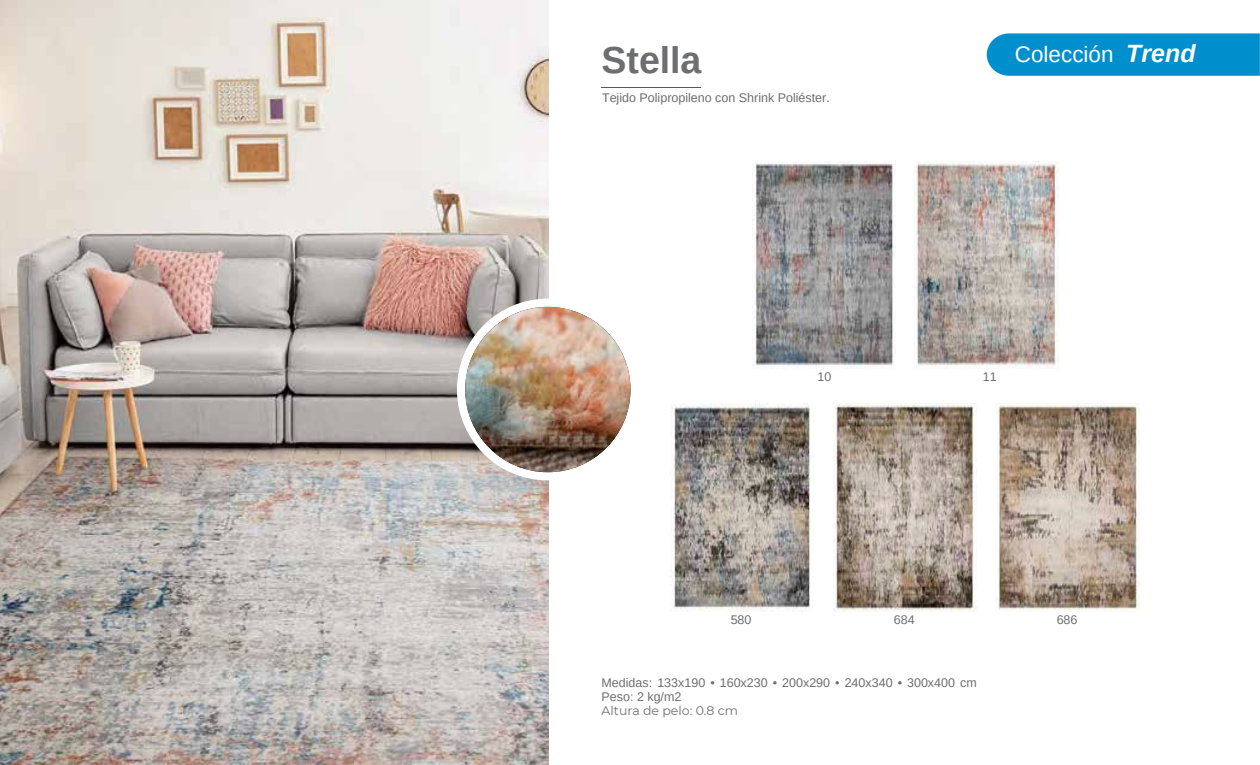
<style>
.page{position:relative;width:1260px;height:765px;background:#fff}
.page>*{position:absolute;margin:0;border:0;box-sizing:border-box;transform-origin:0 0}
.t1{font:700 37.5px "Arimo";color:#6d6e70}
.t2{font:italic 700 25px "Arimo";color:#fff}
.t3{font:22.5px "Arimo";color:#fff}
.t4{font:12.5px/14px "Arimo";color:#6d6e70}
.t5{font:12.5px "Montserrat";color:#6d6e70}
</style>
<div class="page">
<img style="left:0;top:0;width:548px;height:765px">
<svg style="left:457px;top:299px;width:170px;height:181px"></svg>
<hr style="left:602px;top:87px;width:99px;height:1px;background:#5a5a5d">
<img style="left:465px;top:307px;width:166px;height:165px;border-radius:50%">
<img style="left:915px;top:161px;width:143px;height:207px">
<img style="left:833px;top:404px;width:144px;height:207px">
<img style="left:996px;top:404px;width:144px;height:207px">
<img style="left:752px;top:161px;width:143px;height:207px">
<img style="left:671px;top:404px;width:140px;height:207px">
<div style="left:987px;top:33px;width:273px;height:43px;background:#008fcd"></div>
<p class="t1" style="left:602px;top:39px;width:101px">Stella</p>
<p class="t4" style="left:602px;top:91px;width:229px">Tejido Polipropileno con Shrink Poliéster.</p>
<p class="t3" style="left:1015px;top:42px;width:100px">Colección</p>
<p class="t2" style="left:1126px;top:39px;width:71px">Trend</p>
<p class="t4" style="left:818px;top:370px;width:15px">10</p>
<p class="t4" style="left:983px;top:370px;width:15px">11</p>
<p class="t4" style="left:731px;top:613px;width:22px">580</p>
<p class="t4" style="left:894px;top:613px;width:22px">684</p>
<p class="t4" style="left:602px;top:676px;width:377px">Medidas: 133x190 • 160x230 • 200x290 • 240x340 • 300x400 cm<br>Peso: 2 kg/m2</p>
<p class="t5" style="left:602px;top:702px;width:138px">Altura de pelo: 0.8 cm</p>
<p class="t4" style="left:1057px;top:613px;width:22px">686</p>
</div>
